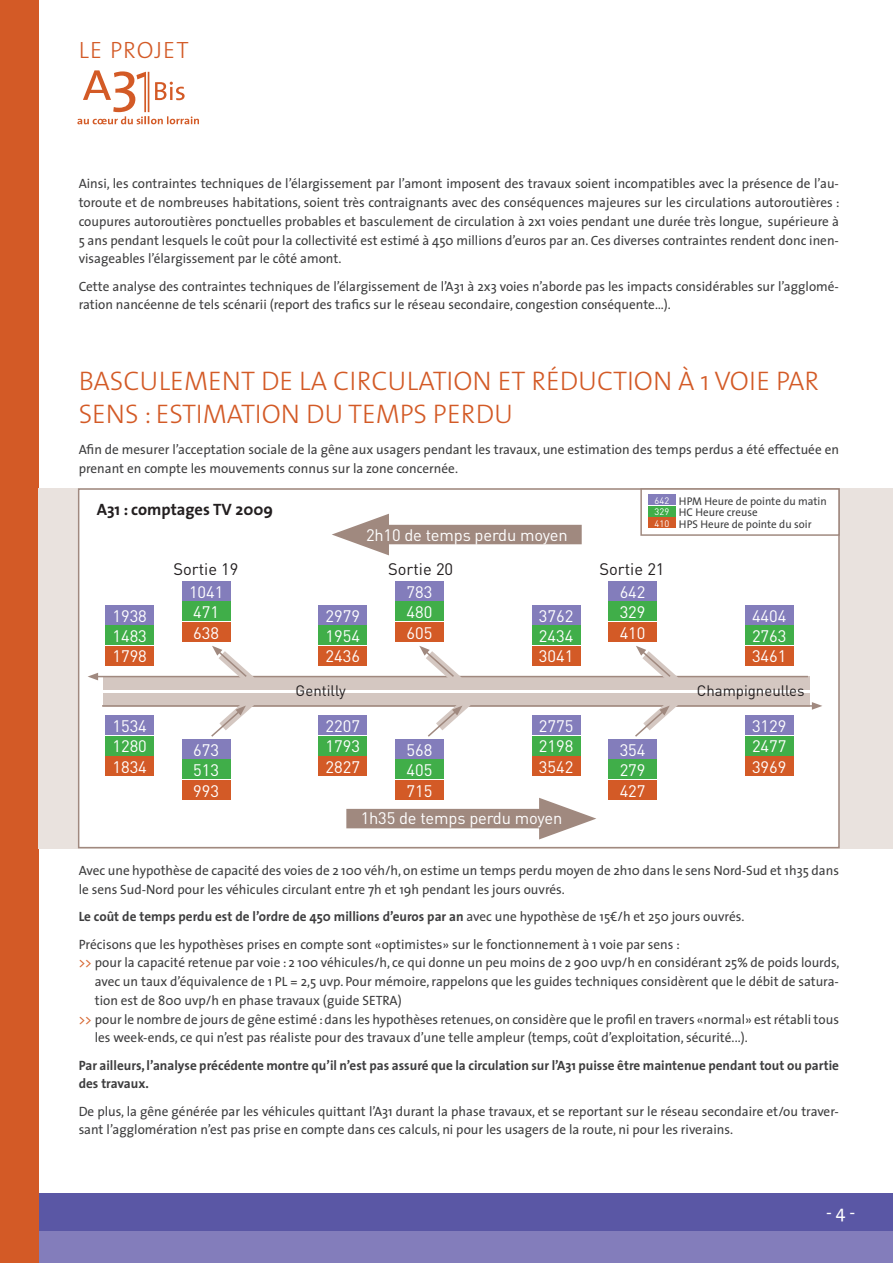
<style>
.page{position:relative;width:893px;height:1263px;background:#fff}
.page>*{position:absolute;margin:0;border:0;box-sizing:border-box;transform-origin:0 0}
.t1{font:300 27px/32.4px "The Sans";color:#d35a26}
.t2{font:300 23.7px "The Sans";letter-spacing:.04em;color:#d35a26}
.t3{font:18px "The Sans";color:#fff}
.t4{font:16.5px/20.4px "DIN";color:#fff;text-align:justify}
.t5{font:16.5px "DIN";color:#231f20}
.t6{font:700 16.5px "The Sans";color:#231f20}
.t7{font:15px "DIN";color:#231f20}
.t8{font:13.5px/18.8px "The Sans";color:#3e3e3f}
.t9{font:700 13.5px/18.8px "The Sans";color:#3e3e3f}
.t10{font:11.25px/11.6px "The Sans";color:#3e3e3f}
.t11{font:9.3px/11.6px "DIN";color:#fff;text-align:justify}
.s1{font-weight:700}
.s2{color:#d76a35}
</style>
<div class="page">
<div style="left:0;top:1193px;width:893px;height:39px;background:#5a57a5"></div>
<div style="left:0;top:1231px;width:893px;height:32px;background:#837dbb"></div>
<svg style="left:77px;top:70px;width:122px;height:54px"></svg>
<div style="left:0;top:0;width:38px;height:1263px;background:#d35a26"></div>
<div style="left:38px;top:488px;width:855px;height:360px;background:#e9e2de"></div>
<div style="left:78px;top:488px;width:762px;height:360px;background:#fff;border:2px solid #a0897f"></div>
<div style="left:640px;top:488px;width:200px;height:48px;background:#fff;border:2px solid #a0897f"></div>
<div style="left:103px;top:676px;width:707px;height:14px;background:#d4c7c1"></div>
<div style="left:103px;top:693px;width:707px;height:13px;background:#d4c7c1"></div>
<hr style="left:96px;top:676px;width:712px;height:1px;background:#a0897f">
<svg style="left:88px;top:673px;width:10px;height:7px"></svg>
<div style="left:366px;top:525px;width:216px;height:19px;background:#a0897f"></div>
<svg style="left:332px;top:514px;width:57px;height:41px"></svg>
<div style="left:346px;top:809px;width:216px;height:19px;background:#a0897f"></div>
<svg style="left:539px;top:798px;width:57px;height:41px"></svg>
<hr style="left:102px;top:705px;width:712px;height:2px;background:#a0897f">
<svg style="left:812px;top:702px;width:10px;height:8px"></svg>
<div style="left:105px;top:605px;width:49px;height:19px;background:#837dbb"></div>
<div style="left:105px;top:625px;width:49px;height:20px;background:#40ae49"></div>
<div style="left:105px;top:646px;width:49px;height:19px;background:#d35a26"></div>
<div style="left:182px;top:581px;width:48px;height:20px;background:#837dbb"></div>
<div style="left:182px;top:602px;width:48px;height:19px;background:#40ae49"></div>
<div style="left:182px;top:622px;width:48px;height:19px;background:#d35a26"></div>
<div style="left:182px;top:740px;width:48px;height:19px;background:#837dbb"></div>
<div style="left:182px;top:760px;width:48px;height:19px;background:#40ae49"></div>
<div style="left:182px;top:780px;width:48px;height:20px;background:#d35a26"></div>
<div style="left:105px;top:716px;width:49px;height:19px;background:#837dbb"></div>
<div style="left:105px;top:736px;width:49px;height:19px;background:#40ae49"></div>
<div style="left:105px;top:757px;width:49px;height:19px;background:#d35a26"></div>
<div style="left:532px;top:605px;width:48px;height:19px;background:#837dbb"></div>
<div style="left:532px;top:625px;width:48px;height:20px;background:#40ae49"></div>
<div style="left:532px;top:646px;width:48px;height:19px;background:#d35a26"></div>
<div style="left:608px;top:581px;width:49px;height:20px;background:#837dbb"></div>
<div style="left:608px;top:602px;width:49px;height:19px;background:#40ae49"></div>
<div style="left:608px;top:622px;width:49px;height:19px;background:#d35a26"></div>
<div style="left:648px;top:495px;width:28px;height:10px;background:#837dbb"></div>
<div style="left:648px;top:506px;width:28px;height:11px;background:#40ae49"></div>
<div style="left:648px;top:518px;width:28px;height:10px;background:#d35a26"></div>
<div style="left:608px;top:740px;width:49px;height:19px;background:#837dbb"></div>
<div style="left:608px;top:760px;width:49px;height:19px;background:#40ae49"></div>
<div style="left:608px;top:780px;width:49px;height:20px;background:#d35a26"></div>
<div style="left:532px;top:716px;width:48px;height:19px;background:#837dbb"></div>
<div style="left:532px;top:736px;width:48px;height:19px;background:#40ae49"></div>
<div style="left:532px;top:757px;width:48px;height:19px;background:#d35a26"></div>
<div style="left:319px;top:605px;width:48px;height:19px;background:#837dbb"></div>
<div style="left:319px;top:625px;width:48px;height:20px;background:#40ae49"></div>
<div style="left:319px;top:646px;width:48px;height:19px;background:#d35a26"></div>
<div style="left:395px;top:581px;width:49px;height:20px;background:#837dbb"></div>
<div style="left:395px;top:602px;width:49px;height:19px;background:#40ae49"></div>
<div style="left:395px;top:622px;width:49px;height:19px;background:#d35a26"></div>
<div style="left:395px;top:740px;width:49px;height:19px;background:#837dbb"></div>
<div style="left:395px;top:760px;width:49px;height:19px;background:#40ae49"></div>
<div style="left:395px;top:780px;width:49px;height:20px;background:#d35a26"></div>
<div style="left:319px;top:716px;width:48px;height:19px;background:#837dbb"></div>
<div style="left:319px;top:736px;width:48px;height:19px;background:#40ae49"></div>
<div style="left:319px;top:757px;width:48px;height:19px;background:#d35a26"></div>
<div style="left:745px;top:605px;width:48px;height:19px;background:#837dbb"></div>
<div style="left:745px;top:625px;width:48px;height:20px;background:#40ae49"></div>
<div style="left:745px;top:646px;width:48px;height:19px;background:#d35a26"></div>
<div style="left:745px;top:716px;width:48px;height:19px;background:#837dbb"></div>
<div style="left:745px;top:736px;width:48px;height:19px;background:#40ae49"></div>
<div style="left:745px;top:757px;width:48px;height:19px;background:#d35a26"></div>
<svg style="left:212px;top:646px;width:42px;height:32px"></svg>
<svg style="left:419px;top:646px;width:43px;height:32px"></svg>
<svg style="left:636px;top:646px;width:42px;height:32px"></svg>
<svg style="left:633px;top:705px;width:46px;height:32px"></svg>
<svg style="left:426px;top:705px;width:46px;height:32px"></svg>
<svg style="left:210px;top:705px;width:45px;height:32px"></svg>
<h2 class="t2" style="left:79px;top:31px;width:112px">LE PROJET</h2>
<p class="t8" style="left:79px;top:174px;width:762px;text-align:justify">Ainsi, les contraintes techniques de l’élargissement par l’amont imposent des travaux soient incompatibles avec la présence de l’au&shy;toroute et de nombreuses habitations, soient très contraignants avec des conséquences majeures sur les circulations autoroutières : coupures autoroutières ponctuelles probables et basculement de circulation à 2x1 voies pendant une durée très longue, supérieure à 5 ans pendant lesquels le coût pour la collectivité est estimé à 450 millions d’euros par an. Ces diverses contraintes rendent donc inen&shy;visageables l’élargissement par le côté amont.</p>
<p class="t8" style="left:79px;top:276px;width:762px">Cette analyse des contraintes techniques de l’élargissement de l’A31 à 2x3 voies n’aborde pas les impacts considérables sur l’agglomé&shy;ration nancéenne de tels scénarii (report des trafics sur le réseau secondaire, congestion conséquente…).</p>
<h1 class="t1" style="left:79px;top:364px;width:742px">BASCULEMENT DE LA CIRCULATION ET RÉDUCTION À 1 VOIE PAR<br>SENS : ESTIMATION DU TEMPS PERDU</h1>
<p class="t8" style="left:79px;top:440px;width:762px">Afin de mesurer l’acceptation sociale de la gêne aux usagers pendant les travaux, une estimation des temps perdus a été effectuée en prenant en compte les mouvements connus sur la zone concernée.</p>
<p class="t6" style="left:97px;top:495px;width:178px">A31 : comptages TV 2009</p>
<p class="t4" style="left:112px;top:605px;width:36px">1938<br>1483<br>1798</p>
<p class="t4" style="left:112px;top:716px;width:36px">1534<br>1280<br>1834</p>
<p class="t5" style="left:173px;top:558px;width:67px">Sortie 19</p>
<p class="t4" style="left:189px;top:581px;width:36px;text-align:left">1041<br>471<br>638</p>
<p class="t4" style="left:193px;top:739px;width:27px">673<br>513<br>993</p>
<p class="t4" style="left:366px;top:525px;width:203px">2h10 de temps perdu moyen</p>
<p class="t4" style="left:326px;top:605px;width:36px">2979<br>1954<br>2436</p>
<p class="t5" style="left:388px;top:558px;width:67px">Sortie 20</p>
<p class="t4" style="left:406px;top:581px;width:27px">783<br>480<br>605</p>
<p class="t4" style="left:539px;top:605px;width:36px">3762<br>2434<br>3041</p>
<p class="t11" style="left:655px;top:494px;width:16px">642<br>329<br>410</p>
<p class="t10" style="left:679px;top:495px;width:149px">HPM Heure de pointe du matin<br>HC Heure creuse<br>HPS Heure de pointe du soir</p>
<p class="t5" style="left:599px;top:558px;width:67px">Sortie 21</p>
<p class="t4" style="left:620px;top:581px;width:27px">642<br>329<br>410</p>
<p class="t4" style="left:752px;top:605px;width:36px">4404<br>2763<br>3461</p>
<p class="t7" style="left:296px;top:681px;width:52px">Gentilly</p>
<p class="t7" style="left:697px;top:681px;width:109px">Champigneulles</p>
<p class="t4" style="left:326px;top:716px;width:36px">2207<br>1793<br>2827</p>
<p class="t4" style="left:406px;top:739px;width:27px">568<br>405<br>715</p>
<p class="t4" style="left:539px;top:716px;width:36px">2775<br>2198<br>3542</p>
<p class="t4" style="left:361px;top:808px;width:203px">1h35 de temps perdu moyen</p>
<p class="t4" style="left:620px;top:739px;width:27px">354<br>279<br>427</p>
<p class="t4" style="left:752px;top:716px;width:36px">3129<br>2477<br>3969</p>
<p class="t8" style="left:79px;top:861px;width:762px">Avec une hypothèse de capacité des voies de 2 100 véh/h, on estime un temps perdu moyen de 2h10 dans le sens Nord-Sud et 1h35 dans le sens Sud-Nord pour les véhicules circulant entre 7h et 19h pendant les jours ouvrés.</p>
<p class="t8" style="left:79px;top:903px;width:667px;line-height:27.3px"><span class="s1">Le coût de temps perdu est de l’ordre de 450 millions d’euros par an</span> avec une hypothèse de 15€/h et 250 jours ouvrés.<br>Précisons que les hypothèses prises en compte sont «optimistes» sur le fonctionnement à 1 voie par sens :</p>
<p class="t8" style="left:79px;top:953px;width:762px"><span class="s2">&gt;&gt;</span> pour la capacité retenue par voie : 2 100 véhicules/h, ce qui donne un peu moins de 2 900 uvp/h en considérant 25% de poids lourds,</p>
<p class="t8" style="left:95px;top:972px;width:746px">avec un taux d’équivalence de 1 PL = 2,5 uvp. Pour mémoire, rappelons que les guides techniques considèrent que le débit de satura-</p>
<p class="t8" style="left:95px;top:990px;width:308px">tion est de 800 uvp/h en phase travaux (guide SETRA)</p>
<p class="t8" style="left:79px;top:1009px;width:762px"><span class="s2">&gt;&gt;</span> pour le nombre de jours de gêne estimé : dans les hypothèses retenues, on considère que le profil en travers «normal» est rétabli tous</p>
<p class="t8" style="left:95px;top:1028px;width:654px">les week-ends, ce qui n’est pas réaliste pour des travaux d’une telle ampleur (temps, coût d’exploitation, sécurité...).</p>
<p class="t9" style="left:79px;top:1055px;width:762px">Par ailleurs, l’analyse précédente montre qu’il n’est pas assuré que la circulation sur l’A31 puisse être maintenue pendant tout ou partie des travaux.</p>
<p class="t8" style="left:79px;top:1101px;width:762px">De plus, la gêne générée par les véhicules quittant l’A31 durant la phase travaux, et se reportant sur le réseau secondaire et/ou traver&shy;sant l’agglomération n’est pas prise en compte dans ces calculs, ni pour les usagers de la route, ni pour les riverains.</p>
<h3 class="t3" style="left:826px;top:1197px;width:30px">- 4 -</h3>
</div>
